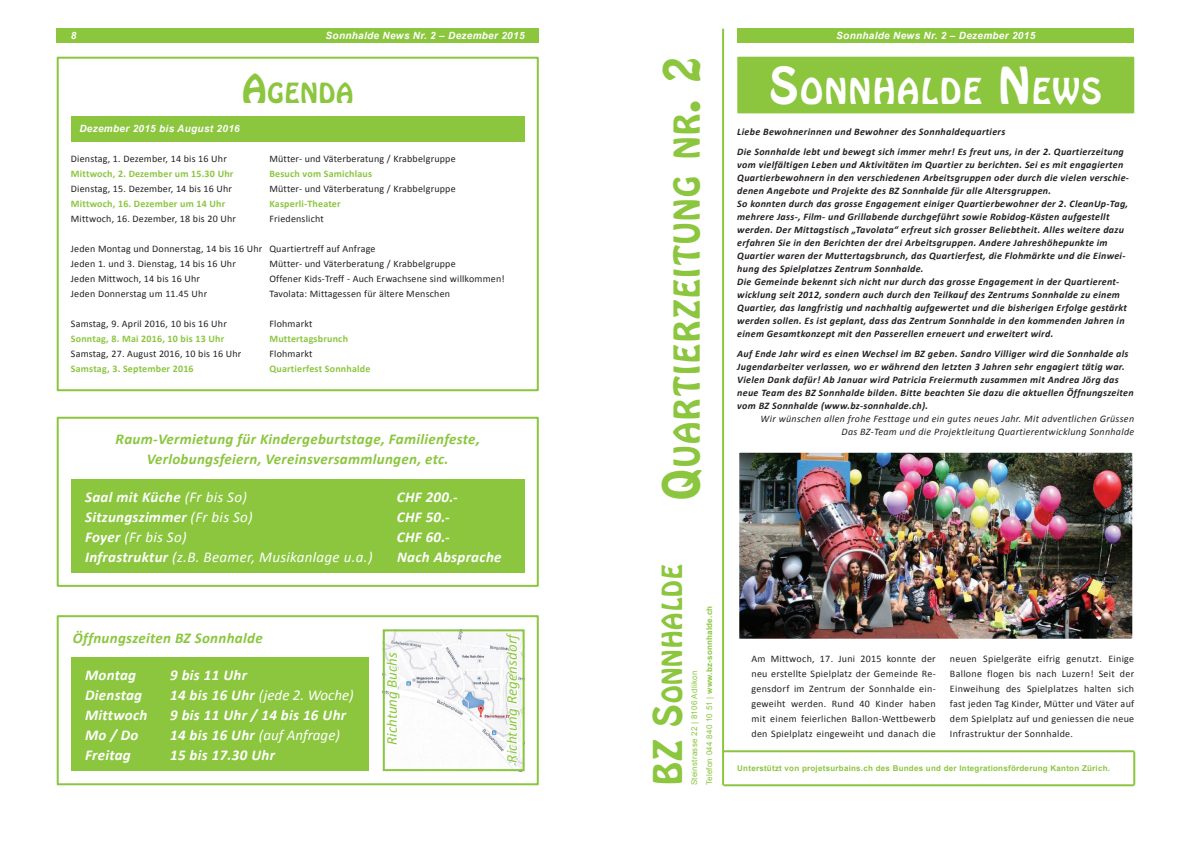
<style>
.page{position:relative;width:1191px;height:842px;background:#fff}
.page>*{position:absolute;margin:0;border:0;box-sizing:border-box;transform-origin:0 0}
.t1{font:31.5px "Hobo Std";letter-spacing:.055em;color:#8bc63e}
.t2{font:31.5px "Hobo Std";letter-spacing:.055em;color:#fff}
.t3{font:24.5px "Hobo Std";letter-spacing:.045em;color:#8bc63e}
.t4{font:italic 700 15px "Calibri";letter-spacing:.02em;color:#fff}
.t5{font:italic 700 15px/20px "Calibri";letter-spacing:.02em;color:#8bc63e;text-align:center}
.t6{font:italic 15px "Calibri";letter-spacing:.015em;color:#fff}
.t7{font:italic 15px "Calibri";color:#8bc63e}
.t8{font:italic 700 10px/13px "Calibri";letter-spacing:.03em;color:#231f20}
.t9{font:10px/15px "Calibri";letter-spacing:.02em;color:#231f20;text-align:justify}
.t10{font:700 10px "Calibri";letter-spacing:.02em;color:#8bc63e}
.t11{font:italic 10px/13px "Calibri";letter-spacing:.03em;color:#231f20;text-align:right}
.t12{font:italic 700 10px "Arial";letter-spacing:.03em;color:#fff}
.t13{font:700 8px "Arial";letter-spacing:.03em;color:#8bc63e}
.t14{font:8px/15px "Arial";letter-spacing:.03em;color:#8bc63e}
.s1{font-size:35px}
.s2{font-weight:400}
.s3{font-weight:700}
.s4{font-size:45px}
</style>
<div class="page">
<div style="left:71px;top:116px;width:453px;height:26px;background:#8bc63e"></div>
<hr style="left:722px;top:29px;width:2px;height:755px;background:#8bc63e">
<hr style="left:724px;top:784px;width:409px;height:2px;background:#8bc63e">
<hr style="left:724px;top:750px;width:409px;height:2px;background:#8bc63e">
<hr style="left:1133px;top:752px;width:2px;height:32px;background:#8bc63e">
<div style="left:738px;top:58px;width:395px;height:54px;background:#8bc63e"></div>
<div style="left:737px;top:57px;width:397px;height:56px;border:2px solid #8bc63e"></div>
<div style="left:57px;top:417px;width:482px;height:170px;border:2px solid #8bc63e"></div>
<div style="left:57px;top:615px;width:482px;height:170px;border:2px solid #8bc63e"></div>
<div style="left:57px;top:57px;width:482px;height:334px;border:2px solid #8bc63e"></div>
<img style="left:740px;top:454px;width:391px;height:184px">
<div style="left:737px;top:451px;width:397px;height:190px;border:2px solid #fff"></div>
<img style="left:386px;top:632px;width:135px;height:136px">
<div style="left:383px;top:629px;width:141px;height:142px;border:2px solid #8bc63e"></div>
<div style="left:71px;top:479px;width:453px;height:94px;background:#8bc63e"></div>
<div style="left:71px;top:658px;width:298px;height:113px;background:#8bc63e"></div>
<div style="left:737px;top:28px;width:397px;height:15px;background:#8bc63e"></div>
<div style="left:57px;top:28px;width:482px;height:15px;background:#8bc63e"></div>
<svg style="left:350px;top:650px;width:75px;height:97px"></svg>
<svg style="left:470px;top:630px;width:69px;height:134px"></svg>
<p class="t12" style="left:71px;top:29px;width:7px">8</p>
<p class="t12" style="left:325px;top:29px;width:200px">Sonnhalde News Nr. 2 – Dezember 2015</p>
<p class="t12" style="left:836px;top:29px;width:200px">Sonnhalde News Nr. 2 – Dezember 2015</p>
<h2 class="t3" style="left:242px;top:76px;width:113px"><span class="s1">A</span>GENDA</h2>
<p class="t12" style="left:79px;top:122px;width:162px">Dezember 2015 bis August 2016</p>
<p class="t9" style="left:71px;top:151px;width:157px">Dienstag, 1. Dezember, 14 bis 16 Uhr</p>
<p class="t9" style="left:269px;top:151px;width:188px">Mütter- und Väterberatung / Krabbelgruppe</p>
<p class="t10" style="left:71px;top:167px;width:164px">Mittwoch, 2. Dezember um 15.30 Uhr</p>
<p class="t10" style="left:269px;top:167px;width:104px">Besuch vom Samichlaus</p>
<p class="t9" style="left:71px;top:181px;width:163px">Dienstag, 15. Dezember, 14 bis 16 Uhr</p>
<p class="t9" style="left:269px;top:181px;width:188px">Mütter- und Väterberatung / Krabbelgruppe</p>
<p class="t10" style="left:71px;top:197px;width:156px">Mittwoch, 16. Dezember um 14 Uhr</p>
<p class="t10" style="left:269px;top:197px;width:73px">Kasperli-Theater</p>
<p class="t9" style="left:71px;top:211px;width:167px">Mittwoch, 16. Dezember, 18 bis 20 Uhr</p>
<p class="t9" style="left:269px;top:211px;width:56px">Friedenslicht</p>
<p class="t9" style="left:71px;top:241px;width:306px">Jeden Montag und Donnerstag, 14 bis 16 Uhr Quartiertreff auf Anfrage<br>Jeden 1. und 3. Dienstag, 14 bis 16 Uhr</p>
<p class="t9" style="left:269px;top:256px;width:188px">Mütter- und Väterberatung / Krabbelgruppe</p>
<p class="t9" style="left:71px;top:271px;width:131px">Jeden Mittwoch, 14 bis 16 Uhr</p>
<p class="t9" style="left:269px;top:271px;width:237px">Offener Kids-Treff - Auch Erwachsene sind willkommen!</p>
<p class="t9" style="left:71px;top:286px;width:138px">Jeden Donnerstag um 11.45 Uhr</p>
<p class="t9" style="left:269px;top:286px;width:182px">Tavolata: Mittagessen für ältere Menschen</p>
<p class="t9" style="left:71px;top:316px;width:157px">Samstag, 9. April 2016, 10 bis 16 Uhr</p>
<p class="t9" style="left:269px;top:316px;width:45px">Flohmarkt</p>
<p class="t10" style="left:71px;top:332px;width:155px">Sonntag, 8. Mai 2016, 10 bis 13 Uhr</p>
<p class="t10" style="left:269px;top:332px;width:80px">Muttertagsbrunch</p>
<p class="t9" style="left:71px;top:346px;width:172px">Samstag, 27. August 2016, 10 bis 16 Uhr</p>
<p class="t9" style="left:269px;top:346px;width:45px">Flohmarkt</p>
<p class="t10" style="left:71px;top:362px;width:124px">Samstag, 3. September 2016</p>
<p class="t10" style="left:269px;top:362px;width:103px">Quartierfest Sonnhalde</p>
<h3 class="t5" style="left:116px;top:429px;width:366px">Raum-Vermietung für Kindergeburtstage, Familienfeste,<br>Verlobungsfeiern, Vereinsversammlungen, etc.</h3>
<h3 class="t4" style="left:85px;top:487px;width:163px">Saal mit Küche <span class="s2">(Fr bis So)</span></h3>
<h3 class="t4" style="left:397px;top:487px;width:62px">CHF 200.-</h3>
<h3 class="t4" style="left:85px;top:507px;width:169px">Sitzungszimmer <span class="s2">(Fr bis So)</span></h3>
<h3 class="t4" style="left:397px;top:507px;width:54px">CHF 50.-</h3>
<h3 class="t6" style="left:85px;top:526px;width:103px"><span class="s3">Foyer</span> (Fr bis So)</h3>
<h3 class="t4" style="left:397px;top:527px;width:54px">CHF 60.-</h3>
<h3 class="t6" style="left:85px;top:546px;width:289px"><span class="s3">Infrastruktur</span> (z.B. Beamer, Musikanlage u.a.)</h3>
<h3 class="t4" style="left:397px;top:547px;width:106px">Nach Absprache</h3>
<h3 class="t5" style="left:73px;top:628px;width:191px">Öffnungszeiten BZ Sonnhalde</h3>
<h3 class="t4" style="left:85px;top:665px;width:53px">Montag</h3>
<h3 class="t4" style="left:170px;top:665px;width:78px">9 bis 11 Uhr</h3>
<h3 class="t4" style="left:85px;top:685px;width:59px">Dienstag</h3>
<h3 class="t6" style="left:170px;top:685px;width:185px"><span class="s3">14 bis 16 Uhr</span> (jede 2. Woche)</h3>
<h3 class="t4" style="left:85px;top:705px;width:64px">Mittwoch</h3>
<h3 class="t4" style="left:170px;top:705px;width:177px">9 bis 11 Uhr / 14 bis 16 Uhr</h3>
<h3 class="t4" style="left:85px;top:725px;width:55px">Mo / Do</h3>
<h3 class="t6" style="left:170px;top:725px;width:171px"><span class="s3">14 bis 16 Uhr</span> (auf Anfrage)</h3>
<h3 class="t4" style="left:85px;top:745px;width:47px">Freitag</h3>
<h3 class="t4" style="left:170px;top:745px;width:106px">15 bis 17.30 Uhr</h3>
<h3 class="t7" style="left:382px;top:745px;width:94px;rotate:-90deg">Richtung Buchs</h3>
<h3 class="t7" style="left:501px;top:763px;width:133px;rotate:-90deg">Richtung Regensdorf</h3>
<h1 class="t1" style="left:665px;top:501px;width:446px;rotate:-90deg"><span class="s4">Q</span>UARTIERZEITUNG NR<span class="s4">. 2</span></h1>
<h1 class="t2" style="left:769px;top:70px;width:332px"><span class="s4">S</span>ONNHALDE <span class="s4">N</span>EWS</h1>
<p class="t8" style="left:737px;top:122px;width:388px;line-height:20px">Liebe Bewohnerinnen und Bewohner des Sonnhaldequartiers<br>Die Sonnhalde lebt und bewegt sich immer mehr! Es freut uns, in der 2. Quartierzeitung</p>
<p class="t8" style="left:737px;top:158px;width:393px">vom vielfältigen Leben und Aktivitäten im Quartier zu berichten. Sei es mit engagierten Quartierbewohnern in den verschiedenen Arbeitsgruppen oder durch die vielen verschie&shy;denen Angebote und Projekte des BZ Sonnhalde für alle Altersgruppen.<br>So konnten durch das grosse Engagement einiger Quartierbewohner der 2. CleanUp-Tag, mehrere Jass-, Film- und Grillabende durchgeführt sowie Robidog-Kästen aufgestellt werden. Der Mittagstisch „Tavolata“ erfreut sich grosser Beliebtheit. Alles weitere dazu erfahren Sie in den Berichten der drei Arbeitsgruppen. Andere Jahreshöhepunkte im Quartier waren der Muttertagsbrunch, das Quartierfest, die Flohmärkte und die Einwei&shy;hung des Spielplatzes Zentrum Sonnhalde.<br>Die Gemeinde bekennt sich nicht nur durch das grosse Engagement in der Quartierent&shy;wicklung seit 2012, sondern auch durch den Teilkauf des Zentrums Sonnhalde zu einem Quartier, das langfristig und nachhaltig aufgewertet und die bisherigen Erfolge gestärkt werden sollen. Es ist geplant, dass das Zentrum Sonnhalde in den kommenden Jahren in einem Gesamtkonzept mit den Passerellen erneuert und erweitert wird.</p>
<p class="t8" style="left:737px;top:347px;width:398px">Auf Ende Jahr wird es einen Wechsel im BZ geben. Sandro Villiger wird die Sonnhalde als Jugendarbeiter verlassen, wo er während den letzten 3 Jahren sehr engagiert tätig war.<br>Vielen Dank dafür! Ab Januar wird Patricia Freiermuth zusammen mit Andrea Jörg das neue Team des BZ Sonnhalde bilden. Bitte beachten Sie dazu die aktuellen Öffnungszeiten vom BZ Sonnhalde (www.bz-sonnhalde.ch).</p>
<p class="t11" style="left:760px;top:412px;width:375px">Wir wünschen allen frohe Festtage und ein gutes neues Jahr. Mit adventlichen Grüssen<br>Das BZ-Team und die Projektleitung Quartierentwicklung Sonnhalde</p>
<h2 class="t3" style="left:655px;top:785px;width:222px;rotate:-90deg"><span class="s1">BZ S</span>ONNHALDE</h2>
<p class="t14" style="left:687px;top:785px;width:181px;rotate:-90deg">Steinstrasse 22 | 8106 Adlikon<br>Telefon 044 840 10 51 | <span class="s3">www.bz-sonnhalde.ch</span></p>
<p class="t9" style="left:751px;top:652px;width:186px">Am Mittwoch, 17. Juni 2015 konnte der neu erstellte Spielplatz der Gemeinde Re&shy;gensdorf im Zentrum der Sonnhalde ein&shy;geweiht werden. Rund 40 Kinder haben mit einem feierlichen Ballon-Wettbewerb den Spielplatz eingeweiht und danach die</p>
<p class="t9" style="left:950px;top:652px;width:186px">neuen Spielgeräte eifrig genutzt. Einige Ballone flogen bis nach Luzern! Seit der Einweihung des Spielplatzes halten sich fast jeden Tag Kinder, Mütter und Väter auf dem Spielplatz auf und geniessen die neue Infrastruktur der Sonnhalde.</p>
<p class="t13" style="left:737px;top:763px;width:374px">Unterstützt von projetsurbains.ch des Bundes und der Integrationsförderung Kanton Zürich.</p>
</div>
